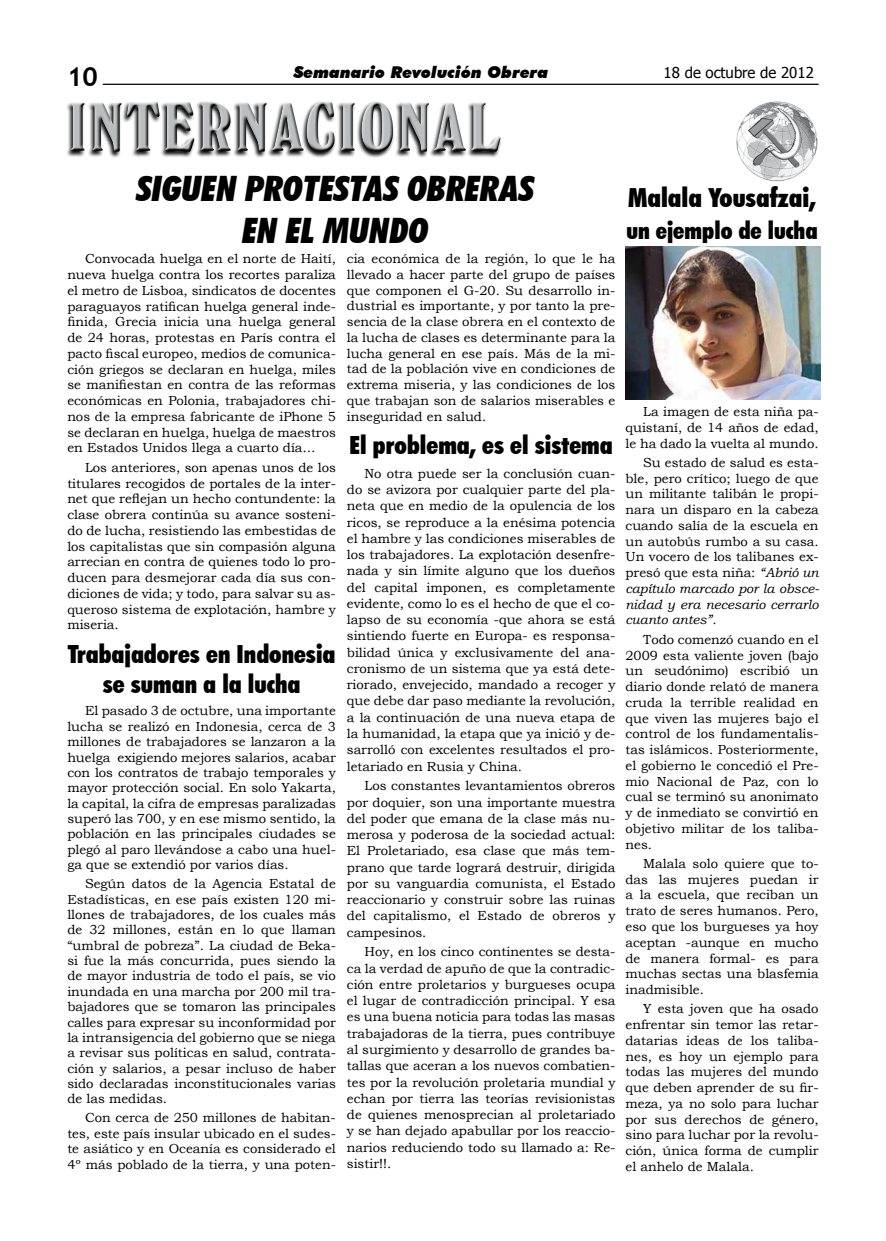
<style>
.page{position:relative;width:886px;height:1241px;background:#fff}
.page>*{position:absolute;margin:0;border:0;box-sizing:border-box;transform-origin:0 0}
.t1{font:67.75px "Windsor BT Elongated";letter-spacing:.01em;color:#bbbdbe;scale:1.23 1}
.t2{font:italic 900 condensed 35px/42px "Futura BT";color:#000;text-align:center}
.t3{font:900 condensed 26.25px "Futura BT";color:#000}
.t4{font:700 26.25px "Trebuchet MS";color:#000}
.t5{font:900 condensed 25px/30px "Futura BT";color:#000;text-align:center}
.t6{font:900 condensed 23.75px "Futura BT";color:#000}
.t7{font:italic 900 16.25px "Futura BT";color:#000}
.t8{font:15px "Tahoma";color:#000}
.t9{font:13.12px/15.8px "Bookman Old Style";color:#000;text-align:justify}
.s1{font-style:italic}
</style>
<div class="page">
<hr style="left:103px;top:84px;width:716px;height:1px;background:#000">
<div style="left:65px;top:100px;width:437px;height:58px;background:#000;opacity:.98"></div>
<div style="left:67px;top:98px;width:436px;height:54px;background:#fff"></div>
<div style="left:68px;top:100px;width:436px;height:55px;background:#000;opacity:.98"></div>
<img style="left:736px;top:101px;width:82px;height:81px">
<img style="left:625px;top:247px;width:196px;height:153px">
<h3 class="t4" style="left:67px;top:60px;width:32px">10</h3>
<p class="t7" style="left:294px;top:63px;width:256px">Semanario Revolución Obrera</p>
<p class="t8" style="left:663px;top:63px;width:152px">18 de octubre de 2012</p>
<h1 class="t1" style="left:67px;top:87px;width:355px">INTERNACIONAL</h1>
<h2 class="t2" style="left:137px;top:167px;width:399px">SIGUEN PROTESTAS OBRERAS<br>EN EL MUNDO</h2>
<h3 class="t3" style="left:628px;top:182px;width:189px">Malala Yousafzai,</h3>
<h3 class="t6" style="left:626px;top:216px;width:193px">un ejemplo de lucha</h3>
<p class="t9" style="left:67px;top:251px;width:270px;text-indent:18px">Convocada huelga en el norte de Haití, nueva huelga contra los recortes paraliza el metro de Lisboa, sindicatos de docentes paraguayos ratifican huelga general inde&shy;finida, Grecia inicia una huelga general de 24 horas, protestas en París contra el pacto fiscal europeo, medios de comunica&shy;ción griegos se declaran en huelga, miles se manifiestan en contra de las reformas económicas en Polonia, trabajadores chi&shy;nos de la empresa fabricante de iPhone 5 se declaran en huelga, huelga de maestros en Estados Unidos llega a cuarto día…</p>
<p class="t9" style="left:67px;top:459px;width:270px;text-indent:18px">Los anteriores, son apenas unos de los titulares recogidos de portales de la inter&shy;net que reflejan un hecho contundente: la clase obrera continúa su avance sosteni&shy;do de lucha, resistiendo las embestidas de los capitalistas que sin compasión alguna arrecian en contra de quienes todo lo pro&shy;ducen para desmejorar cada día sus con&shy;diciones de vida; y todo, para salvar su as&shy;queroso sistema de explotación, hambre y miseria.</p>
<h3 class="t5" style="left:68px;top:638px;width:269px">Trabajadores en Indonesia se suman a la lucha</h3>
<p class="t9" style="left:67px;top:703px;width:270px;line-height:15.4px;text-indent:18px">El pasado 3 de octubre, una importante lucha se realizó en Indonesia, cerca de 3 millones de trabajadores se lanzaron a la huelga exigiendo mejores salarios, acabar con los contratos de trabajo temporales y mayor protección social. En solo Yakarta, la capital, la cifra de empresas paralizadas superó las 700, y en ese mismo sentido, la población en las principales ciudades se plegó al paro llevándose a cabo una huel&shy;ga que se extendió por varios días.</p>
<p class="t9" style="left:67px;top:875px;width:270px;line-height:15.4px;text-indent:18px">Según datos de la Agencia Estatal de Estadísticas, en ese país existen 120 mi&shy;llones de trabajadores, de los cuales más de 32 millones, están en lo que llaman “umbral de pobreza”. La ciudad de Beka&shy;si fue la más concurrida, pues siendo la de mayor industria de todo el país, se vio inundada en una marcha por 200 mil tra&shy;bajadores que se tomaron las principales calles para expresar su inconformidad por la intransigencia del gobierno que se niega a revisar sus políticas en salud, contrata&shy;ción y salarios, a pesar incluso de haber sido declaradas inconstitucionales varias de las medidas.</p>
<p class="t9" style="left:67px;top:1110px;width:270px;line-height:15.4px;text-indent:18px">Con cerca de 250 millones de habitan&shy;tes, este país insular ubicado en el sudes&shy;te asiático y en Oceanía es considerado el 4º más poblado de la tierra, y una poten-</p>
<p class="t9" style="left:347px;top:251px;width:270px">cia económica de la región, lo que le ha llevado a hacer parte del grupo de países que componen el G-20. Su desarrollo in&shy;dustrial es importante, y por tanto la pre&shy;sencia de la clase obrera en el contexto de la lucha de clases es determinante para la lucha general en ese país. Más de la mi&shy;tad de la población vive en condiciones de extrema miseria, y las condiciones de los que trabajan son de salarios miserables e inseguridad en salud.</p>
<h3 class="t5" style="left:350px;top:430px;width:264px">El problema, es el sistema</h3>
<p class="t9" style="left:347px;top:465px;width:270px;line-height:16.2px;text-indent:18px">No otra puede ser la conclusión cuan&shy;do se avizora por cualquier parte del pla&shy;neta que en medio de la opulencia de los ricos, se reproduce a la enésima potencia el hambre y las condiciones miserables de los trabajadores. La explotación desenfre&shy;nada y sin límite alguno que los dueños del capital imponen, es completamente evidente, como lo es el hecho de que el co&shy;lapso de su economía -que ahora se está sintiendo fuerte en Europa- es responsa&shy;bilidad única y exclusivamente del ana&shy;cronismo de un sistema que ya está dete&shy;riorado, envejecido, mandado a recoger y que debe dar paso mediante la revolución, a la continuación de una nueva etapa de la humanidad, la etapa que ya inició y de&shy;sarrolló con excelentes resultados el pro&shy;letariado en Rusia y China.</p>
<p class="t9" style="left:347px;top:777px;width:270px;line-height:16.2px;text-indent:18px">Los constantes levantamientos obreros por doquier, son una importante muestra del poder que emana de la clase más nu&shy;merosa y poderosa de la sociedad actual:<br>El Proletariado, esa clase que más tem&shy;prano que tarde logrará destruir, dirigida por su vanguardia comunista, el Estado reaccionario y construir sobre las ruinas del capitalismo, el Estado de obreros y campesinos.</p>
<p class="t9" style="left:347px;top:943px;width:270px;line-height:16.2px;text-indent:18px">Hoy, en los cinco continentes se desta&shy;ca la verdad de apuño de que la contradic&shy;ción entre proletarios y burgueses ocupa el lugar de contradicción principal. Y esa es una buena noticia para todas las masas trabajadoras de la tierra, pues contribuye al surgimiento y desarrollo de grandes ba&shy;tallas que aceran a los nuevos combatien&shy;tes por la revolución proletaria mundial y echan por tierra las teorías revisionistas de quienes menosprecian al proletariado y se han dejado apabullar por los reaccio&shy;narios reduciendo todo su llamado a: Re&shy;sistir!!.</p>
<p class="t9" style="left:625px;top:403px;width:195px;text-indent:18px">La imagen de esta niña pa&shy;quistaní, de 14 años de edad, le ha dado la vuelta al mundo.</p>
<p class="t9" style="left:625px;top:454px;width:195px;text-indent:18px">Su estado de salud es esta&shy;ble, pero crítico; luego de que un militante talibán le propi&shy;nara un disparo en la cabeza cuando salía de la escuela en un autobús rumbo a su casa.<br>Un vocero de los talibanes ex&shy;presó que esta niña: <span class="s1">“Abrió un capítulo marcado por la obsce&shy;nidad y era necesario cerrarlo cuanto antes”.</span></p>
<p class="t9" style="left:625px;top:631px;width:195px;text-indent:18px">Todo comenzó cuando en el 2009 esta valiente joven (bajo un seudónimo) escribió un diario donde relató de manera cruda la terrible realidad en que viven las mujeres bajo el control de los fundamentalis&shy;tas islámicos. Posteriormente, el gobierno le concedió el Pre&shy;mio Nacional de Paz, con lo cual se terminó su anonimato y de inmediato se convirtió en objetivo militar de los taliba&shy;nes.</p>
<p class="t9" style="left:625px;top:855px;width:195px;text-indent:18px">Malala solo quiere que to&shy;das las mujeres puedan ir a la escuela, que reciban un trato de seres humanos. Pero, eso que los burgueses ya hoy aceptan -aunque en mucho de manera formal- es para muchas sectas una blasfemia inadmisible.</p>
<p class="t9" style="left:625px;top:1000px;width:195px;text-indent:18px">Y esta joven que ha osado enfrentar sin temor las retar&shy;datarias ideas de los taliba&shy;nes, es hoy un ejemplo para todas las mujeres del mundo que deben aprender de su fir&shy;meza, ya no solo para luchar por sus derechos de género, sino para luchar por la revolu&shy;ción, única forma de cumplir el anhelo de Malala.</p>
</div>
